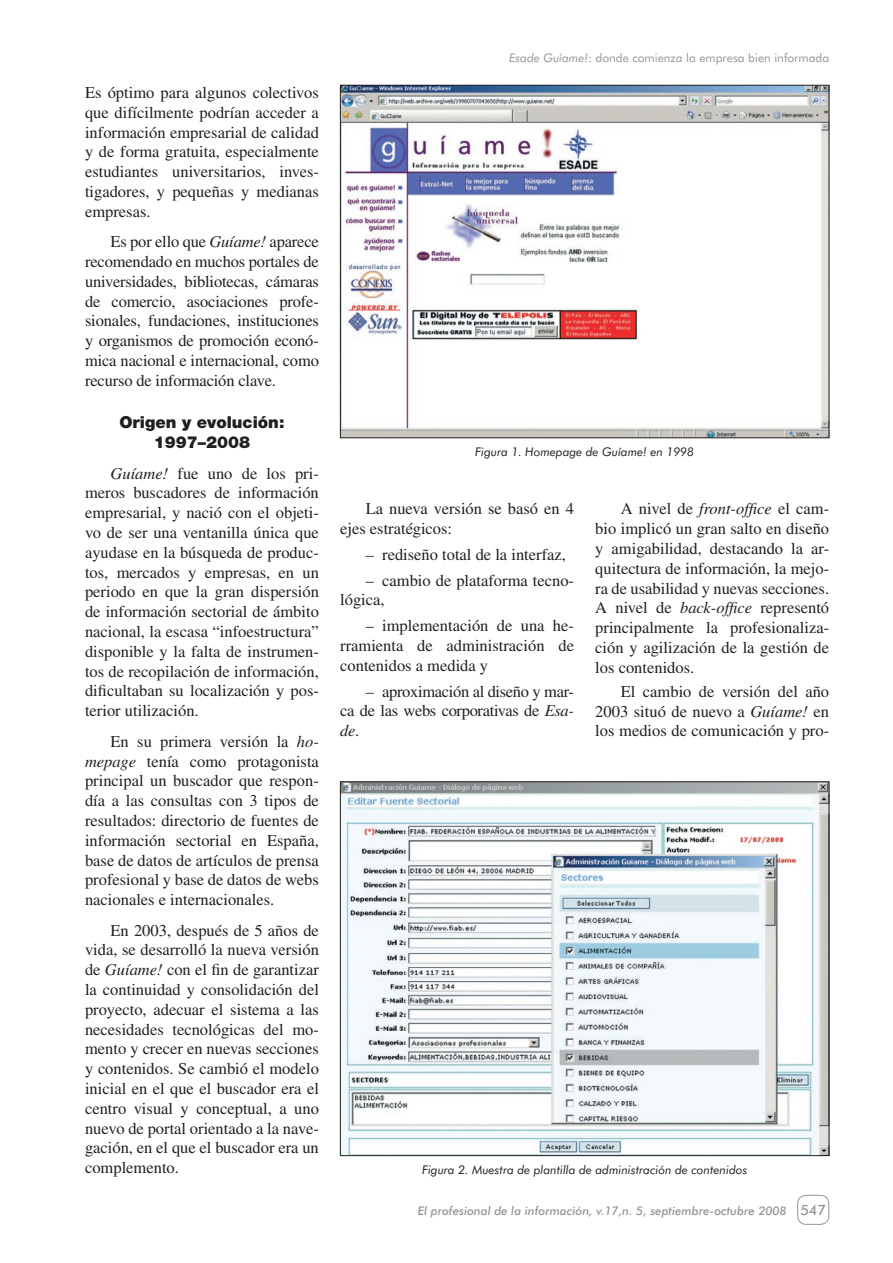
<style>
.page{position:relative;width:893px;height:1263px;background:#fff}
.page>*{position:absolute;margin:0;border:0;box-sizing:border-box;transform-origin:0 0}
.t1{font:16.5px/19.8px "Times";color:#231f20;text-align:justify}
.t2{font:900 16.5px/19.8px "Helvetica Neue";color:#231f20;text-align:center}
.t3{font:500 14.25px "Futura BT";color:#939598}
.t4{font:italic 12px "Futura BT";color:#231f20}
.t5{font:italic 500 12px "Futura BT";color:#939598}
.t6{font:12px "Futura BT";color:#939598}
.s1{font-style:italic}
</style>
<div class="page">
<div style="left:797px;top:1195px;width:32px;height:30px;border:1px solid #939598;border-radius:9px"></div>
<img style="left:342px;top:87px;width:485px;height:349px">
<img style="left:342px;top:784px;width:485px;height:370px">
<p class="t1" style="left:85px;top:82px;width:235px">Es óptimo para algunos colectivos que difícilmente podrían acceder a información empresarial de calidad y de forma gratuita, especialmente estudiantes universitarios, inves&shy;tigadores, y pequeñas y medianas empresas.</p>
<p class="t1" style="left:85px;top:232px;width:235px;text-indent:26px">Es por ello que <span class="s1">Guíame!</span> aparece recomendado en muchos portales de universidades, bibliotecas, cámaras de comercio, asociaciones profe&shy;sionales, fundaciones, instituciones y organismos de promoción econó&shy;mica nacional e internacional, como recurso de información clave.</p>
<p class="t2" style="left:119px;top:412px;width:167px">Origen y evolución:<br>1997–2008</p>
<p class="t1" style="left:85px;top:463px;width:235px;text-indent:26px"><span class="s1">Guíame!</span> fue uno de los pri&shy;meros buscadores de información empresarial, y nació con el objeti&shy;vo de ser una ventanilla única que ayudase en la búsqueda de produc&shy;tos, mercados y empresas, en un periodo en que la gran dispersión de información sectorial de ámbito nacional, la escasa “infoestructura” disponible y la falta de instrumen&shy;tos de recopilación de información, dificultaban su localización y pos&shy;terior utilización.</p>
<p class="t1" style="left:85px;top:731px;width:235px;text-indent:26px">En su primera versión la <span class="s1">ho&shy;mepage</span> tenía como protagonista principal un buscador que respon&shy;día a las consultas con 3 tipos de resultados: directorio de fuentes de información sectorial en España, base de datos de artículos de prensa profesional y base de datos de webs nacionales e internacionales.</p>
<p class="t1" style="left:85px;top:920px;width:235px;text-indent:26px">En 2003, después de 5 años de vida, se desarrolló la nueva versión de <span class="s1">Guíame!</span> con el fin de garantizar la continuidad y consolidación del proyecto, adecuar el sistema a las necesidades tecnológicas del mo&shy;mento y crecer en nuevas secciones y contenidos. Se cambió el modelo inicial en el que el buscador era el centro visual y conceptual, a uno nuevo de portal orientado a la nave&shy;gación, en el que el buscador era un complemento.</p>
<p class="t6" style="left:509px;top:51px;width:322px"><span class="s1">Esade Guíame!</span>: donde comienza la empresa bien informada</p>
<p class="t4" style="left:475px;top:444px;width:220px">Figura 1. Homepage de Guíame! en 1998</p>
<p class="t1" style="left:340px;top:499px;width:235px;text-indent:26px">La nueva versión se basó en 4 ejes estratégicos:</p>
<p class="t1" style="left:366px;top:544px;width:202px">– rediseño total de la interfaz,</p>
<p class="t1" style="left:340px;top:570px;width:235px;text-indent:26px">– cambio de plataforma tecno&shy;lógica,</p>
<p class="t1" style="left:340px;top:616px;width:235px;text-indent:26px">– implementación de una he&shy;rramienta de administración de contenidos a medida y</p>
<p class="t1" style="left:340px;top:681px;width:235px;text-indent:26px">– aproximación al diseño y mar&shy;ca de las webs corporativas de <span class="s1">Esa&shy;de</span>.</p>
<p class="t1" style="left:595px;top:499px;width:235px;text-indent:26px">A nivel de <span class="s1">front-office</span> el cam&shy;bio implicó un gran salto en diseño y amigabilidad, destacando la ar&shy;quitectura de información, la mejo&shy;ra de usabilidad y nuevas secciones.<br>A nivel de <span class="s1">back-office</span> representó principalmente la profesionaliza&shy;ción y agilización de la gestión de los contenidos.</p>
<p class="t1" style="left:595px;top:681px;width:235px;text-indent:26px">El cambio de versión del año 2003 situó de nuevo a <span class="s1">Guíame!</span> en los medios de comunicación y pro-</p>
<p class="t4" style="left:422px;top:1162px;width:327px">Figura 2. Muestra de plantilla de administración de contenidos</p>
<p class="t5" style="left:418px;top:1203px;width:370px">El profesional de la información, v.17,n. 5, septiembre-octubre 2008</p>
<p class="t3" style="left:800px;top:1201px;width:27px">547</p>
</div>
